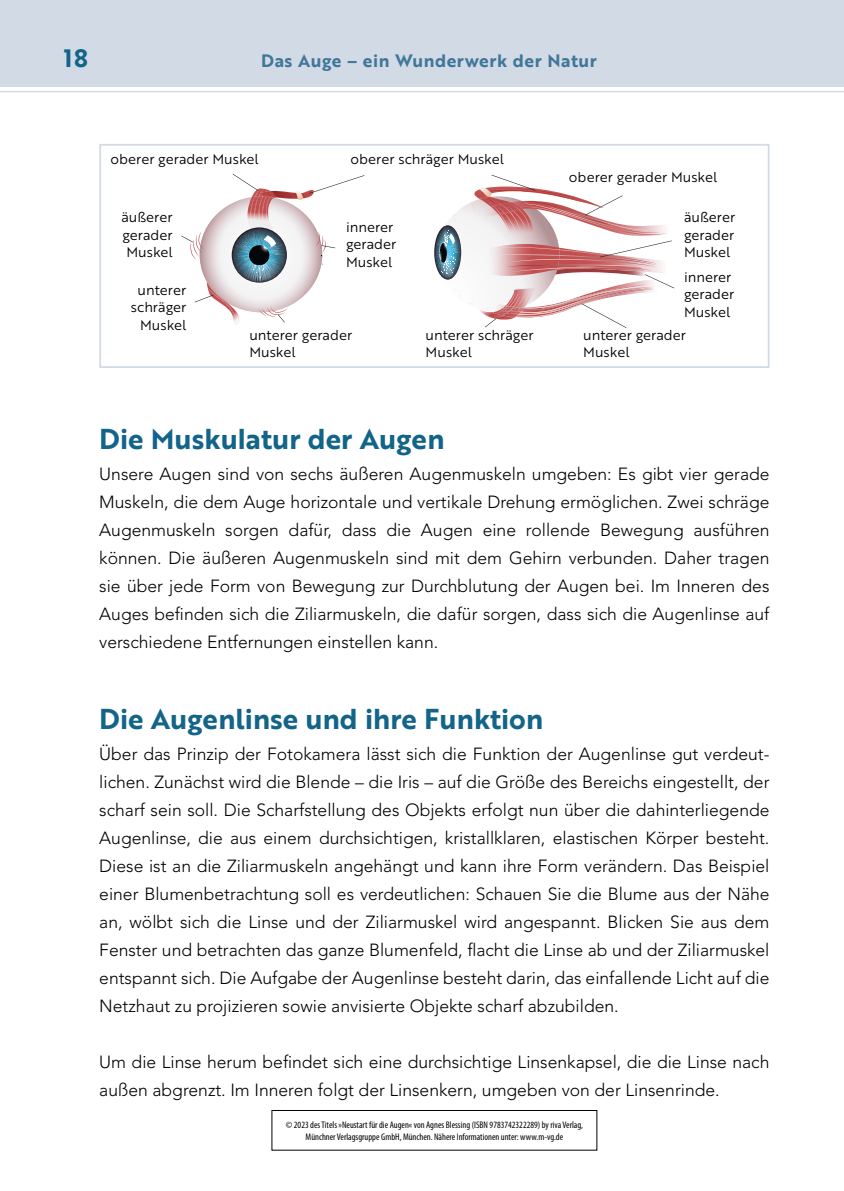
<style>
.page{position:relative;width:844px;height:1191px;background:#fff}
.page>*{position:absolute;margin:0;border:0;box-sizing:border-box;transform-origin:0 0}
._01_h2{font:28px "Brother 1816 Bold";color:#126489}
.t1{font:24.5px "Brother 1816 Bold";color:#126489}
._03_Body_start{font:300 17.5px/28px "Avenir LT Std";color:#000;text-align:justify}
._03_Body{font:300 17.5px/28px "Avenir LT Std";color:#000}
.t2{font:17.5px "Brother 1816 Bold";letter-spacing:.03em;color:#407799}
._03_Beschriftung_Bil{font:14px/17.5px "Brother 1816 Book";color:#000}
.t3{font:condensed 9.62px/11.5px "Myriad Pro";color:#000;text-align:center}
</style>
<div class="page">
<div style="left:0;top:0;width:843px;height:86px;background:#d2dae6"></div>
<hr style="left:0;top:91px;width:843px;height:1px;background:#d2dae6">
<svg style="left:434px;top:175px;width:240px;height:153px"></svg>
<svg style="left:181px;top:174px;width:183px;height:151px"></svg>
<img style="left:250px;top:188px;width:13px;height:37px">
<img style="left:196px;top:231px;width:8px;height:23px">
<img style="left:313px;top:230px;width:9px;height:20px">
<img style="left:439px;top:233px;width:18px;height:30px">
<div style="left:99px;top:144px;width:670px;height:224px;border:2px solid #d2dae6"></div>
<div style="left:271px;top:1110px;width:326px;height:40px;border:1px solid #000"></div>
<h2 class="t1" style="left:64px;top:40px;width:26px">18</h2>
<p class="t2" style="left:261px;top:47px;width:337px">Das Auge – ein Wunderwerk der Natur</p>
<p class="_03_Beschriftung_Bil" style="left:110px;top:150px;width:150px">oberer gerader Muskel</p>
<p class="_03_Beschriftung_Bil" style="left:350px;top:150px;width:155px">oberer schräger Muskel</p>
<p class="_03_Beschriftung_Bil" style="left:121px;top:208px;width:53px;text-align:justify">äußerer gerader Muskel</p>
<p class="_03_Beschriftung_Bil" style="left:131px;top:280px;width:57px;text-align:right">unterer schräger<br>Muskel</p>
<p class="_03_Beschriftung_Bil" style="left:346px;top:217px;width:52px">innerer gerader<br>Muskel</p>
<p class="_03_Beschriftung_Bil" style="left:249px;top:325px;width:104px">unterer gerader<br>Muskel</p>
<p class="_03_Beschriftung_Bil" style="left:425px;top:325px;width:109px">unterer schräger<br>Muskel</p>
<p class="_03_Beschriftung_Bil" style="left:568px;top:168px;width:150px">oberer gerader Muskel</p>
<p class="_03_Beschriftung_Bil" style="left:683px;top:208px;width:53px;text-align:justify">äußerer gerader Muskel</p>
<p class="_03_Beschriftung_Bil" style="left:683px;top:267px;width:52px">innerer gerader<br>Muskel</p>
<p class="_03_Beschriftung_Bil" style="left:583px;top:325px;width:104px">unterer gerader<br>Muskel</p>
<p class="_01_h2" style="left:99px;top:417px;width:347px">Die Muskulatur der Augen</p>
<p class="_03_Body_start" style="left:99px;top:460px;width:671px">Unsere Augen sind von sechs äußeren Augenmuskeln umgeben: Es gibt vier gerade Muskeln, die dem Auge horizontale und vertikale Drehung ermöglichen. Zwei schräge Augenmuskeln sorgen dafür, dass die Augen eine rollende Bewegung ausführen können. Die äußeren Augenmuskeln sind mit dem Gehirn verbunden. Daher tragen sie über jede Form von Bewegung zur Durchblutung der Augen bei. Im Inneren des Auges befinden sich die Ziliarmuskeln, die dafür sorgen, dass sich die Augenlinse auf verschiedene Entfernungen einstellen kann.</p>
<p class="_01_h2" style="left:99px;top:697px;width:445px">Die Augenlinse und ihre Funktion</p>
<p class="_03_Body_start" style="left:99px;top:740px;width:671px;text-align:left">Über das Prinzip der Fotokamera lässt sich die Funktion der Augenlinse gut verdeut&shy;lichen. Zunächst wird die Blende – die Iris – auf die Größe des Bereichs eingestellt, der scharf sein soll. Die Scharfstellung des Objekts erfolgt nun über die dahinterliegende Augenlinse, die aus einem durchsichtigen, kristallklaren, elastischen Körper besteht.<br>Diese ist an die Ziliarmuskeln angehängt und kann ihre Form verändern. Das Beispiel einer Blumenbetrachtung soll es verdeutlichen: Schauen Sie die Blume aus der Nähe an, wölbt sich die Linse und der Ziliarmuskel wird angespannt. Blicken Sie aus dem Fenster und betrachten das ganze Blumenfeld, flacht die Linse ab und der Ziliarmuskel entspannt sich. Die Aufgabe der Augenlinse besteht darin, das einfallende Licht auf die Netzhaut zu projizieren sowie anvisierte Objekte scharf abzubilden.</p>
<p class="_03_Body" style="left:99px;top:1048px;width:671px">Um die Linse herum befindet sich eine durchsichtige Linsenkapsel, die die Linse nach außen abgrenzt. Im Inneren folgt der Linsenkern, umgeben von der Linsenrinde.</p>
<p class="t3" style="left:286px;top:1119px;width:298px">© 2023 des Titels »Neustart für die Augen« von Agnes Blessing (ISBN 9783742322289) by riva Verlag,<br>Münchner Verlagsgruppe GmbH, München. Nähere Informationen unter: www.m-vg.de</p>
</div>
